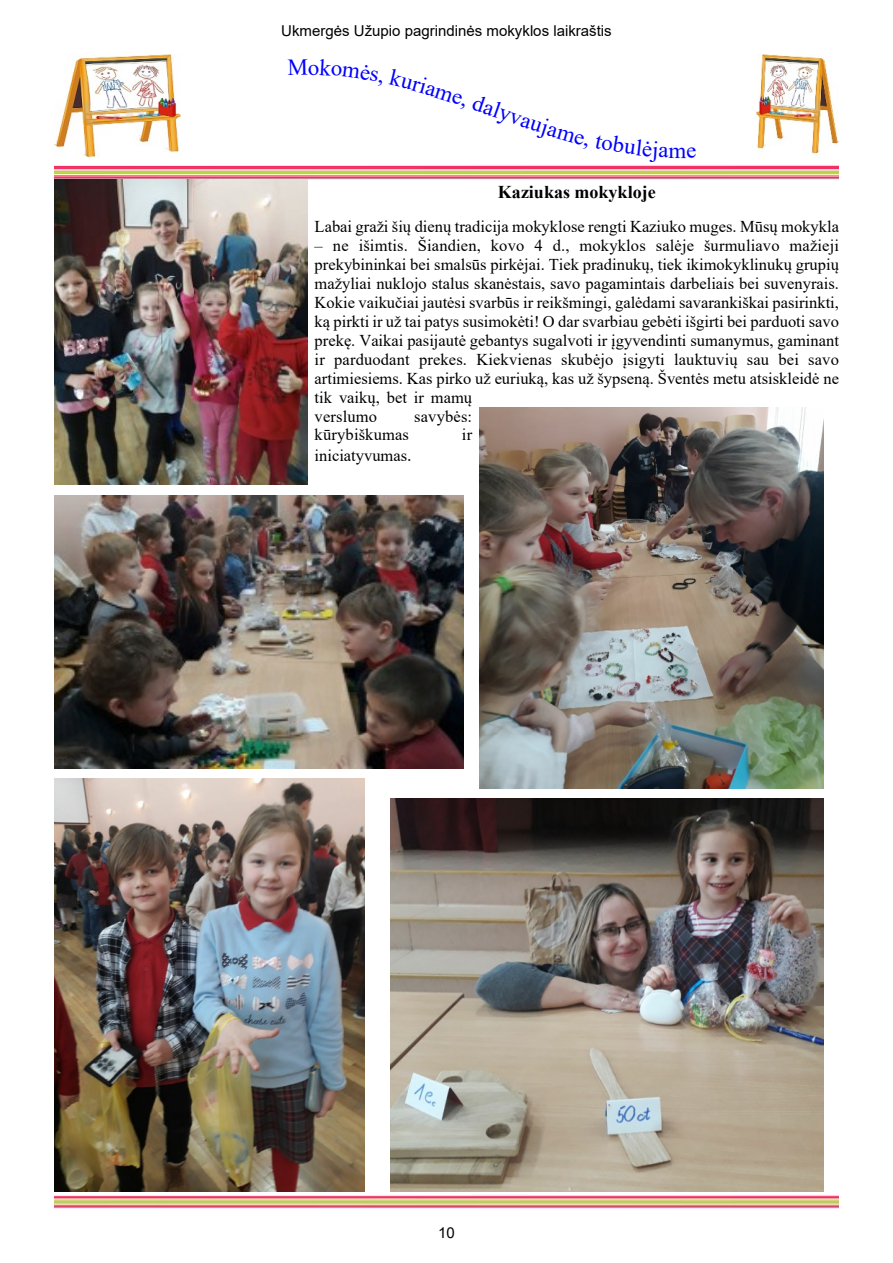
<style>
.page{position:relative;width:893px;height:1263px;background:#fff}
.page>*{position:absolute;margin:0;border:0;box-sizing:border-box;transform-origin:0 0}
.t1{font:22.95px "Times New Roman";color:#00f}
.t2{font:700 18px "Times New Roman";color:#000}
.t3{font:16.5px/18.9px "Times New Roman";color:#000}
.t4{font:15px "Arial";color:#000}
.s1{font-size:18px}
</style>
<div class="page">
<img style="left:757px;top:54px;width:82px;height:103px">
<img style="left:54px;top:54px;width:127px;height:104px">
<img style="left:54px;top:165px;width:785px;height:14px">
<img style="left:54px;top:1195px;width:785px;height:14px">
<img style="left:54px;top:179px;width:253px;height:305px">
<img style="left:54px;top:495px;width:410px;height:273px">
<img style="left:480px;top:407px;width:343px;height:381px">
<img style="left:54px;top:778px;width:310px;height:414px">
<img style="left:390px;top:799px;width:433px;height:393px">
<p class="t4" style="left:281px;top:25px;width:332px">Ukmergės Užupio pagrindinės mokyklos laikraštis</p>
<h1 class="t1" style="left:456px;top:87px;width:84px;rotate:19deg">e, dalyva</h1>
<h1 class="t1" style="left:668px;top:142px;width:19px">m</h1>
<p class="t2" style="left:498px;top:185px;width:159px">Kaziukas mokykloje</p>
<p class="t3" style="left:315px;top:218px;width:526px">Labai graži šių dienų tradicija mokyklose rengti Kaziuko muges. Mūsų mokykla</p>
<p class="t3" style="left:315px;top:237px;width:526px">– ne išimtis. Šiandien, kovo 4 d., mokyklos salėje šurmuliavo mažieji prekybininkai bei smalsūs pirkėjai. Tiek pradinukų, tiek ikimokyklinukų grupių mažyliai nuklojo stalus skanėstais, savo pagamintais darbeliais bei suvenyrais.<br>Kokie vaikučiai jautėsi svarbūs ir reikšmingi, galėdami savarankiškai pasirinkti, ką pirkti ir už tai patys susimokėti! O dar svarbiau gebėti išgirti bei parduoti savo prekę. Vaikai pasijautė gebantys sugalvoti ir įgyvendinti sumanymus, gaminant ir parduodant prekes. Kiekvienas skubėjo įsigyti lauktuvių sau bei savo artimiesiems. Kas pirko už euriuką, kas už šypseną. Šventės metu atsiskleidė ne tik vaikų, bet ir mamų<br>verslumo</p>
<p class="t3" style="left:414px;top:408px;width:59px">savybės:</p>
<p class="t3" style="left:315px;top:427px;width:96px">kūrybiškumas</p>
<p class="t3" style="left:462px;top:427px;width:12px">ir</p>
<p class="t3" style="left:315px;top:447px;width:99px">iniciatyvumas<span class="s1">.</span></p>
<p class="t4" style="left:438px;top:1227px;width:18px">10</p>
</div>
